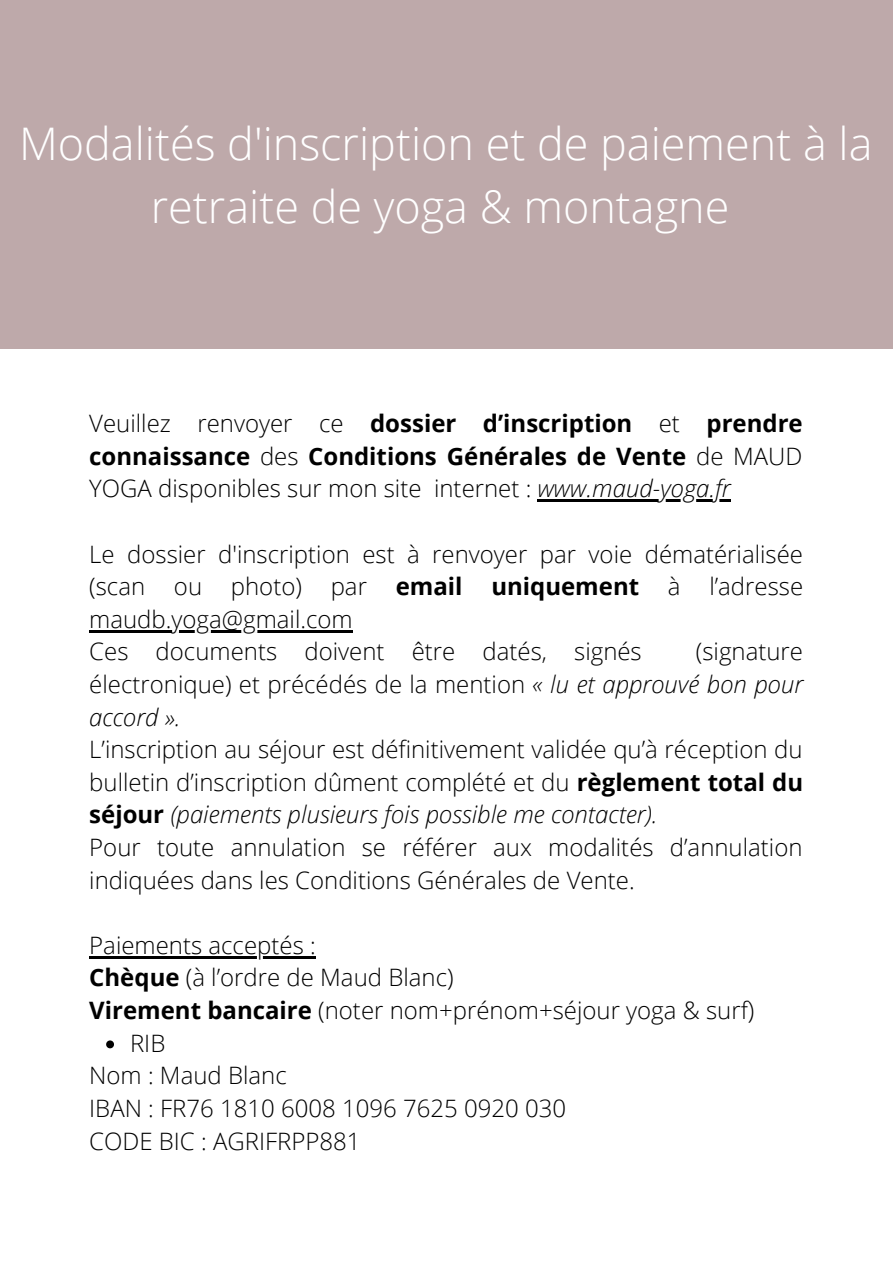
<style>
.page{position:relative;width:893px;height:1264px;background:#fff}
.page>*{position:absolute;margin:0;border:0;box-sizing:border-box;transform-origin:0 0}
.t1{font:300 45px/63px "Open Sans";color:#fff;text-align:center}
.t2{font:300 24px/32.5px "Open Sans";color:#000}
.t3{font:700 24px/32.5px "Open Sans";color:#000;text-align:justify}
.s1{font-weight:300}
.s2{font-weight:300;font-style:italic}
.s3{font-weight:700}
.s4{font-style:italic}
</style>
<div class="page">
<div style="left:0;top:0;width:892px;height:348px;background:#bea9aa"></div>
<svg style="left:106px;top:1040px;width:8px;height:8px"></svg>
<hr style="left:537px;top:499px;width:193px;height:3px;background:#000">
<hr style="left:89px;top:630px;width:264px;height:2px;background:#000">
<hr style="left:89px;top:956px;width:227px;height:2px;background:#000">
<p class="t1" style="left:19px;top:111px;width:854px">Modalités d'inscription et de paiement à la retraite de yoga &amp; montagne</p>
<p class="t3" style="left:89px;top:406px;width:715px"><span class="s1">Veuillez renvoyer ce</span> dossier d’inscription <span class="s1">et</span> prendre connaissance <span class="s1">des</span> Conditions Générales de Vente <span class="s1">de MAUD YOGA disponibles sur mon site internet :</span> <span class="s2">www.maud-yoga.fr</span></p>
<p class="t2" style="left:89px;top:537px;width:715px">Le dossier d'inscription est à renvoyer par voie dématérialisée (scan ou photo) par <span class="s3">email uniquement</span> à</p>
<p class="t2" style="left:709px;top:569px;width:95px">l’adresse</p>
<p class="t2" style="left:89px;top:602px;width:265px">maudb.yoga@gmail.com</p>
<p class="t2" style="left:89px;top:634px;width:554px">Ces documents doivent être datés, signés</p>
<p class="t2" style="left:89px;top:634px;width:715px;text-align:justify;text-indent:606px">(signature électronique) et précédés de la mention <span class="s4">« lu et approuvé bon pour accord ».</span></p>
<p class="t2" style="left:89px;top:732px;width:715px;text-align:justify">L’inscription au séjour est définitivement validée qu’à réception du bulletin d’inscription dûment complété et du <span class="s3">règlement total du séjour</span> <span class="s4">(paiements plusieurs fois possible me contacter).</span></p>
<p class="t2" style="left:89px;top:830px;width:714px">Pour toute annulation se référer aux modalités d’annulation indiquées dans les Conditions Générales de Vente.</p>
<p class="t2" style="left:89px;top:928px;width:228px">Paiements acceptés :</p>
<p class="t2" style="left:89px;top:960px;width:366px"><span class="s3">Chèque</span> (à l’ordre de Maud Blanc)</p>
<p class="t2" style="left:89px;top:993px;width:666px"><span class="s3">Virement bancaire</span> (noter nom+prénom+séjour yoga &amp; surf)</p>
<p class="t2" style="left:130px;top:1026px;width:37px">RIB</p>
<p class="t2" style="left:89px;top:1058px;width:199px">Nom : Maud Blanc</p>
<p class="t2" style="left:89px;top:1091px;width:478px">IBAN : FR76 1810 6008 1096 7625 0920 030</p>
<p class="t2" style="left:89px;top:1123px;width:273px">CODE BIC : AGRIFRPP881</p>
</div>
